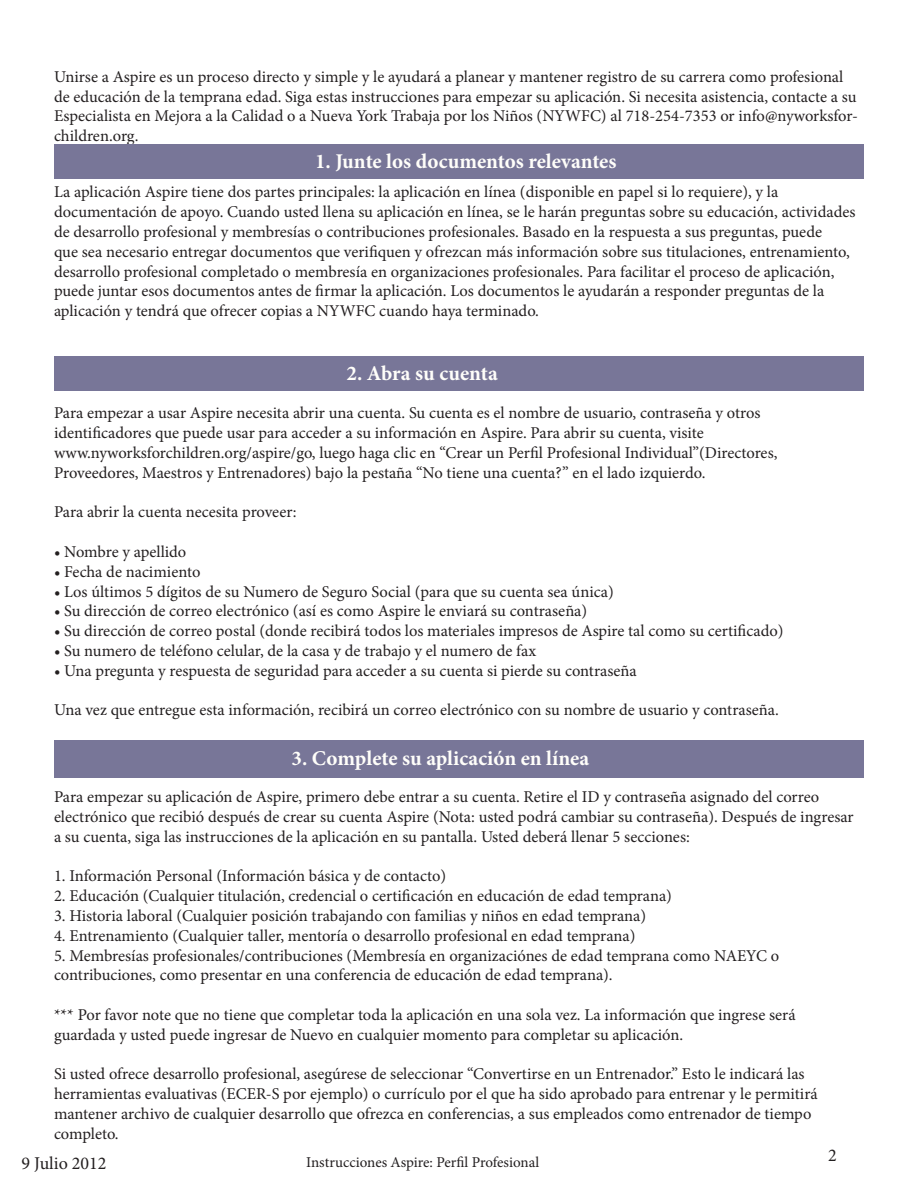
<style>
.page{position:relative;width:918px;height:1188px;background:#fff}
.page>*{position:absolute;margin:0;border:0;box-sizing:border-box;transform-origin:0 0}
.t1{font:700 21px "Minion Pro";color:#fffefa}
.t2{font:18px "Minion Pro";color:#231f20}
.t3{font:16.5px/19.8px "Minion Pro";color:#231f20}
.t4{font:15px "Minion Pro";letter-spacing:-.005em;color:#231f20}
</style>
<div class="page">
<div style="left:54px;top:144px;width:810px;height:34px;background:#787698"></div>
<div style="left:54px;top:356px;width:810px;height:35px;background:#787698"></div>
<div style="left:54px;top:741px;width:810px;height:37px;background:#787698"></div>
<p class="t3" style="left:54px;top:67px;width:806px">Unirse a Aspire es un proceso directo y simple y le ayudará a planear y mantener registro de su carrera como profesional de educación de la temprana edad. Siga estas instrucciones para empezar su aplicación. Si necesita asistencia, contacte a su Especialista en Mejora a la Calidad o a Nueva York Trabaja por los Niños (NYWFC) al 718-254-7353 or info@nyworksfor&shy;children.org.</p>
<p class="t1" style="left:315px;top:147px;width:303px">1. Junte los documentos relevantes</p>
<p class="t3" style="left:54px;top:182px;width:803px">La aplicación Aspire tiene dos partes principales: la aplicación en línea (disponible en papel si lo requiere), y la documentación de apoyo. Cuando usted llena su aplicación en línea, se le harán preguntas sobre su educación, actividades de desarrollo profesional y membresías o contribuciones profesionales. Basado en la respuesta a sus preguntas, puede<br>que sea necesario entregar documentos que verifiquen y ofrezcan más información sobre sus titulaciones, entrenamiento, desarrollo profesional completado o membresía en organizaciones profesionales. Para facilitar el proceso de aplicación, puede juntar esos documentos antes de firmar la aplicación. Los documentos le ayudarán a responder preguntas de la aplicación y tendrá que ofrecer copias a NYWFC cuando haya terminado.</p>
<p class="t1" style="left:347px;top:359px;width:153px">2. Abra su cuenta</p>
<p class="t3" style="left:54px;top:403px;width:708px">Para empezar a usar Aspire necesita abrir una cuenta. Su cuenta es el nombre de usuario, contraseña y otros</p>
<p class="t3" style="left:54px;top:423px;width:651px">identificadores que puede usar para acceder a su información en Aspire. Para abrir su cuenta, visite</p>
<p class="t3" style="left:54px;top:443px;width:725px">www.nyworksforchildren.org/aspire/go, luego haga clic en “Crear un Perfil Profesional Individual”(Directores,</p>
<p class="t3" style="left:54px;top:463px;width:653px">Proveedores, Maestros y Entrenadores) bajo la pestaña “No tiene una cuenta?” en el lado izquierdo.</p>
<p class="t3" style="left:54px;top:502px;width:244px">Para abrir la cuenta necesita proveer:</p>
<p class="t3" style="left:54px;top:542px;width:134px">• Nombre y apellido</p>
<p class="t3" style="left:54px;top:562px;width:148px">• Fecha de nacimiento</p>
<p class="t3" style="left:54px;top:582px;width:561px">• Los últimos 5 dígitos de su Numero de Seguro Social (para que su cuenta sea única)</p>
<p class="t3" style="left:54px;top:601px;width:535px">• Su dirección de correo electrónico (así es como Aspire le enviará su contraseña)</p>
<p class="t3" style="left:54px;top:621px;width:731px">• Su dirección de correo postal (donde recibirá todos los materiales impresos de Aspire tal como su certificado)</p>
<p class="t3" style="left:54px;top:641px;width:484px">• Su numero de teléfono celular, de la casa y de trabajo y el numero de fax</p>
<p class="t3" style="left:54px;top:661px;width:584px">• Una pregunta y respuesta de seguridad para acceder a su cuenta si pierde su contraseña</p>
<p class="t3" style="left:54px;top:700px;width:726px">Una vez que entregue esta información, recibirá un correo electrónico con su nombre de usuario y contraseña.</p>
<p class="t1" style="left:292px;top:744px;width:299px">3. Complete su aplicación en línea</p>
<p class="t3" style="left:54px;top:787px;width:767px">Para empezar su aplicación de Aspire, primero debe entrar a su cuenta. Retire el ID y contraseña asignado del correo</p>
<p class="t3" style="left:54px;top:807px;width:801px">electrónico que recibió después de crear su cuenta Aspire (Nota: usted podrá cambiar su contraseña). Después de ingresar a su cuenta, siga las instrucciones de la aplicación en su pantalla. Usted deberá llenar 5 secciones:</p>
<p class="t3" style="left:54px;top:866px;width:394px">1. Información Personal (Información básica y de contacto)</p>
<p class="t3" style="left:54px;top:886px;width:619px">2. Educación (Cualquier titulación, credencial o certificación en educación de edad temprana)</p>
<p class="t3" style="left:54px;top:906px;width:594px">3. Historia laboral (Cualquier posición trabajando con familias y niños en edad temprana)</p>
<p class="t3" style="left:54px;top:926px;width:583px">4. Entrenamiento (Cualquier taller, mentoría o desarrollo profesional en edad temprana)</p>
<p class="t3" style="left:54px;top:946px;width:727px">5. Membresías profesionales/contribuciones (Membresía en organizaciónes de edad temprana como NAEYC o contribuciones, como presentar en una conferencia de educación de edad temprana).</p>
<p class="t3" style="left:54px;top:1005px;width:743px">*** Por favor note que no tiene que completar toda la aplicación en una sola vez. La información que ingrese será</p>
<p class="t3" style="left:54px;top:1025px;width:631px">guardada y usted puede ingresar de Nuevo en cualquier momento para completar su aplicación.</p>
<p class="t3" style="left:54px;top:1064px;width:765px">Si usted ofrece desarrollo profesional, asegúrese de seleccionar “Convertirse en un Entrenador.” Esto le indicará las herramientas evaluativas (ECER-S por ejemplo) o currículo por el que ha sido aprobado para entrenar y le permitirá mantener archivo de cualquier desarrollo que ofrezca en conferencias, a sus empleados como entrenador de tiempo completo.</p>
<p class="t2" style="left:22px;top:1151px;width:86px">9 Julio 2012</p>
<p class="t4" style="left:306px;top:1152px;width:234px">Instrucciones Aspire: Perfil Profesional</p>
<p class="t2" style="left:828px;top:1144px;width:10px">2</p>
</div>
